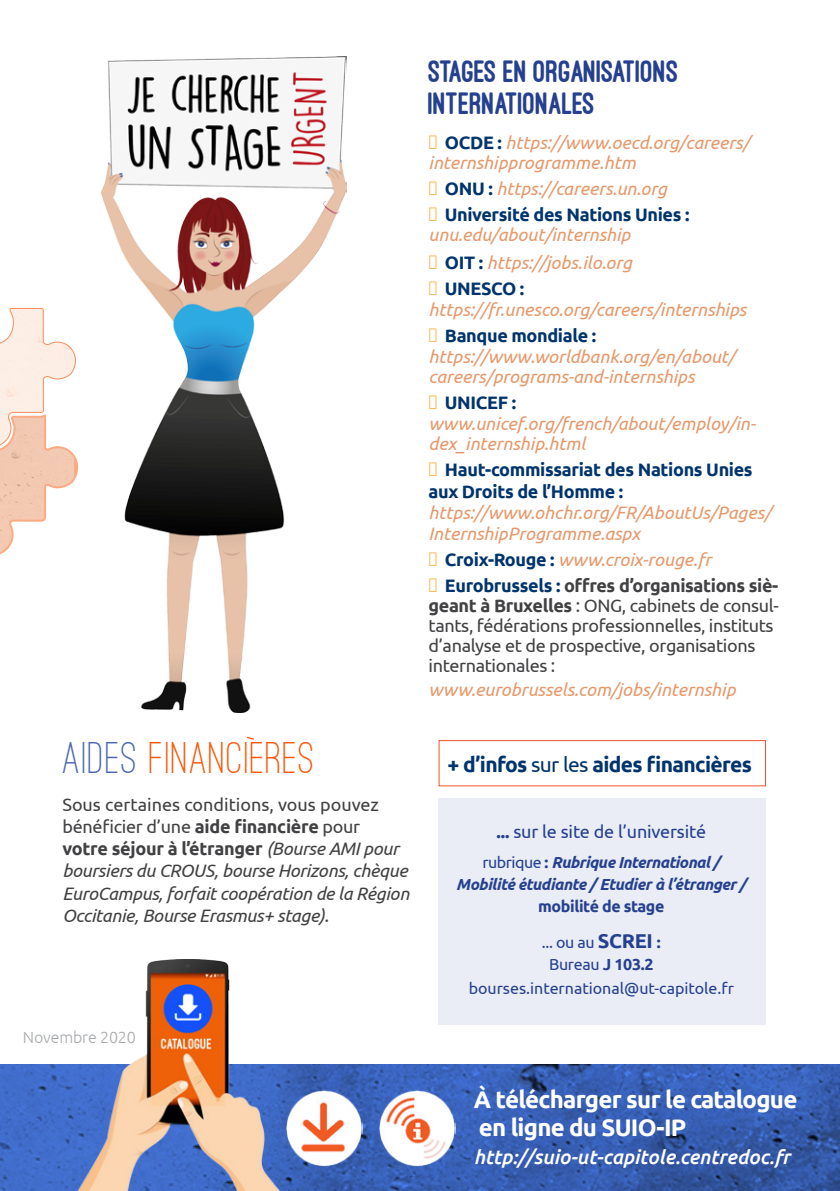
<style>
.page{position:relative;width:840px;height:1191px;background:#fff}
.page>*{position:absolute;margin:0;border:0;box-sizing:border-box;transform-origin:0 0}
.t1{font:500 46px "Ostrich Sans";letter-spacing:.03em;color:#f7590a}
.t2{font:800 32px/32px "Ostrich Sans";letter-spacing:-.01em;color:#25408f}
.t3{font:700 24px/28px "Ubuntu";letter-spacing:-.03em;color:#fff}
.t4{font:700 21px "Ubuntu";letter-spacing:-.03em;color:#00346d}
.t5{font:italic 500 20px "Ubuntu";color:#fff}
.t6{font:italic 18px/20.6px "Ubuntu";color:#e6986a}
.t7{font:italic 18px/22px "Ubuntu";letter-spacing:-.015em;color:#414042}
.t8{font:18px/20.2px "Ubuntu";letter-spacing:-.02em;color:#414042}
.t9{font:700 18px/20px "Ubuntu";letter-spacing:-.02em;color:#00346d}
.t10{font:18px "Ubuntu";letter-spacing:-.01em;color:#25408f}
.t11{font:italic 700 16px/22px "Ubuntu";letter-spacing:-.03em;color:#25408f;text-align:center}
.t12{font:16px "Ubuntu";color:#25408f}
.t13{font:16px/22px "Ubuntu";letter-spacing:-.02em;color:#25408f;text-align:center}
.t14{font:700 16px "Ubuntu";letter-spacing:-.025em;color:#25408f}
.t15{font:300 16px "Ubuntu";letter-spacing:-.01em;color:#a7a9ac}
.s1{color:#4c66af}
.s2{font-style:normal}
.s3{font-weight:700;font-style:normal}
.s4{font-style:normal;color:#fcb245}
.s5{font-weight:700;font-style:normal;color:#00346d}
.s6{font-weight:400;color:#fcb245}
.s7{font-weight:400;font-style:italic;color:#e6986a}
.s8{color:#fcb245}
.s9{font-weight:700;color:#00346d}
.s10{font-weight:700}
.s11{font-weight:400}
.s12{font-weight:400;font-style:normal}
.s13{font-weight:700;font-size:20px}
</style>
<div class="page">
<img style="left:102px;top:56px;width:244px;height:657px">
<svg style="left:0;top:308px;width:79px;height:246px"></svg>
<div style="left:438px;top:740px;width:327px;height:46px;border:1px solid #f0532d"></div>
<div style="left:438px;top:798px;width:327px;height:226px;background:#eaedf5"></div>
<svg style="left:246px;top:736px;width:8px;height:4px"></svg>
<img style="left:0;top:1064px;width:839px;height:127px">
<img style="left:72px;top:959px;width:215px;height:232px">
<img style="left:378px;top:1089px;width:77px;height:77px">
<img style="left:286px;top:1089px;width:76px;height:77px">
<h1 class="t1" style="left:62px;top:730px;width:253px"><span class="s1">AIDES</span> FINANCIeRES</h1>
<p class="t7" style="left:62px;top:793px;width:348px"><span class="s2">Sous certaines conditions, vous pouvez bénéficier d’une</span> <span class="s3">aide financière</span> <span class="s2">pour </span><span class="s3">votre séjour à l’étranger</span> (Bourse AMI pour boursiers du CROUS, bourse Horizons, chèque EuroCampus, forfait coopération de la Région Occitanie, Bourse Erasmus+ stage).</p>
<p class="t15" style="left:23px;top:1027px;width:114px">Novembre 2020</p>
<h2 class="t2" style="left:428px;top:56px;width:252px">STAGES EN ORGANISATIONS<br>INTERNATIONALES</h2>
<p class="t6" style="left:428px;top:131px;width:322px"><span class="s4">▪</span> <span class="s5">OCDE :</span> https://www.oecd.org/careers/ internshipprogramme.htm</p>
<p class="t6" style="left:428px;top:178px;width:240px"><span class="s4">▪</span> <span class="s5">ONU :</span> https://careers.un.org</p>
<p class="t9" style="left:428px;top:205px;width:262px"><span class="s6">▪</span> Université des Nations Unies : <span class="s7">unu.edu/about/internship</span></p>
<p class="t6" style="left:428px;top:252px;width:205px"><span class="s4">▪</span> <span class="s5">OIT :</span> https://jobs.ilo.org</p>
<p class="t6" style="left:428px;top:278px;width:319px"><span class="s4">▪</span> <span class="s5">UNESCO : </span>https://fr.unesco.org/careers/internships</p>
<p class="t6" style="left:428px;top:325px;width:308px"><span class="s4">▪</span> <span class="s5">Banque mondiale : </span>https://www.worldbank.org/en/about/ careers/programs-and-internships</p>
<p class="t6" style="left:428px;top:392px;width:329px"><span class="s4">▪</span> <span class="s5">UNICEF : </span>www.unicef.org/french/about/employ/in&shy;dex_internship.html</p>
<p class="t9" style="left:428px;top:459px;width:325px;line-height:22px"><span class="s6">▪</span> Haut-commissariat des Nations Unies aux Droits de l’Homme :</p>
<p class="t6" style="left:428px;top:502px;width:344px">https://www.ohchr.org/FR/AboutUs/Pages/<br>InternshipProgramme.aspx</p>
<p class="t6" style="left:428px;top:548px;width:284px"><span class="s4">▪</span> <span class="s5">Croix-Rouge :</span> www.croix-rouge.fr</p>
<p class="t8" style="left:428px;top:574px;width:351px"><span class="s8">▪</span> <span class="s9">Eurobrussels :</span> <span class="s10">offres d’organisations siè&shy;geant à Bruxelles</span> : ONG, cabinets de consul&shy;tants, fédérations professionnelles, instituts d’analyse et de prospective, organisations internationales :</p>
<p class="t6" style="left:428px;top:679px;width:308px">www.eurobrussels.com/jobs/internship</p>
<p class="t4" style="left:447px;top:751px;width:306px">+ d’infos <span class="s11">sur les</span> aides financières</p>
<p class="t10" style="left:496px;top:820px;width:211px"><span class="s10">...</span> sur le site de l’université</p>
<p class="t11" style="left:456px;top:851px;width:291px"><span class="s12">rubrique</span> <span class="s2">:</span> Rubrique International /<br>Mobilité étudiante / Etudier à l’étranger /</p>
<p class="t14" style="left:538px;top:896px;width:128px">mobilité de stage</p>
<p class="t13" style="left:541px;top:931px;width:120px">... ou au <span class="s13">SCREI</span> <span class="s10">:<br></span>Bureau <span class="s10">J 103.2</span></p>
<p class="t12" style="left:468px;top:978px;width:266px">bourses.international@ut-capitole.fr</p>
<h3 class="t3" style="left:473px;top:1084px;width:325px">à télécharger sur le catalogue en ligne du SUIO-IP</h3>
<p class="t5" style="left:473px;top:1144px;width:317px">http://suio-ut-capitole.centredoc.fr</p>
</div>
